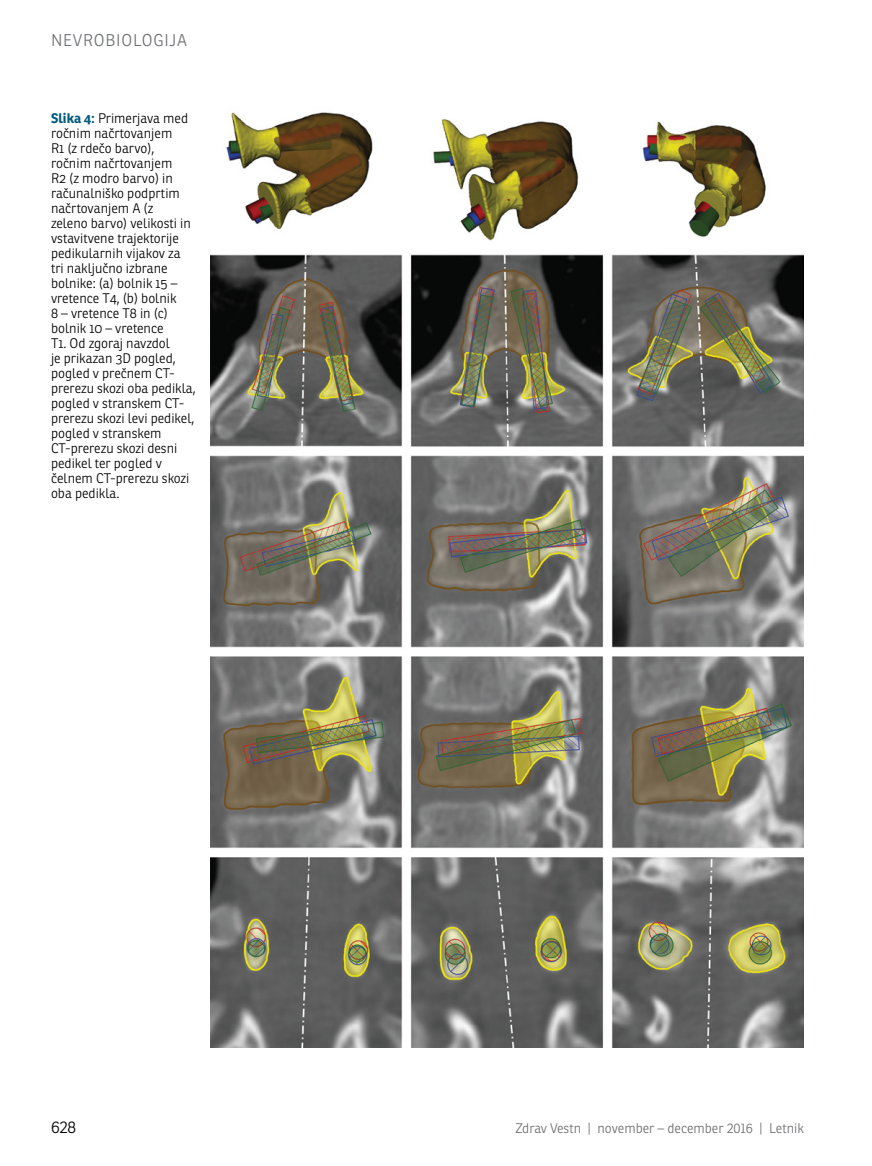
<style>
.page{position:relative;width:872px;height:1166px;background:#fff}
.page>*{position:absolute;margin:0;border:0;box-sizing:border-box;transform-origin:0 0}
.t1{font:300 16.5px "Ronnia";letter-spacing:.05em;color:#6d6e71}
.t2{font:300 16.5px "Ronnia";color:#000}
.t3{font:300 13.5px/15px "Ronnia";color:#000}
.t4{font:300 13.5px "Ronnia";color:#6d6e71}
.s1{font-weight:700;color:#005b7f}
</style>
<div class="page">
<img style="left:211px;top:112px;width:592px;height:935px">
<p class="t1" style="left:51px;top:30px;width:137px">N evrobi ologija</p>
<p class="t3" style="left:51px;top:111px;width:146px"><span class="s1">Slika 4:</span> Primerjava med ročnim načrtovanjem<br>R1 (z rdečo barvo), ročnim načrtovanjem<br>R2 (z modro barvo) in računalniško podprtim načrtovanjem A (z<br>zeleno barvo) velikosti in vstavitvene trajektorije pedikularnih vijakov za tri naključno izbrane bolnike: (a) bolnik 15 – vretence T4, (b) bolnik<br>8 – vretence T8 in (c) bolnik 10 – vretence<br>T1. Od zgoraj navzdol<br>je prikazan 3D pogled, pogled v prečnem CT&shy;prerezu skozi oba pedikla, pogled v stranskem CT&shy;prerezu skozi levi pedikel, pogled v stranskem<br>CT-prerezu skozi desni pedikel ter pogled v čelnem CT-prerezu skozi oba pedikla.</p>
<p class="t2" style="left:51px;top:1116px;width:26px">628</p>
<p class="t4" style="left:515px;top:1119px;width:290px">Zdrav Vestn | november – december 2016 | Letnik</p>
</div>
